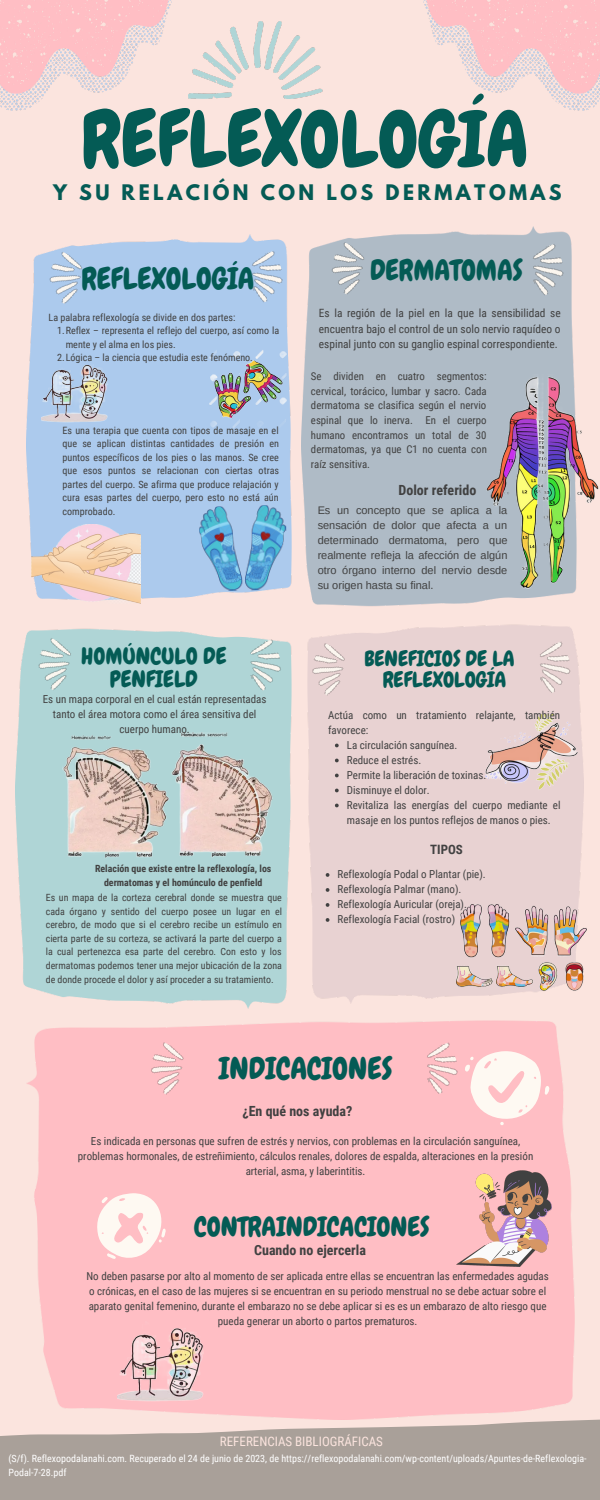
<style>
.page{position:relative;width:600px;height:1500px;background:#fbe4de}
.page>*{position:absolute;margin:0;border:0;box-sizing:border-box;transform-origin:0 0}
.t1{font:77.3px "Chewy";color:#045b55}
.t2{font:30.4px "Chewy";color:#045b55}
.t3{font:29.9px "Chewy";color:#045b55}
.t4{font:28.5px "Chewy";color:#045b55}
.t5{font:26.8px "Chewy";color:#045b55}
.t6{font:22.9px/22.5px "Chewy";color:#045b55;text-align:center}
.t7{font:21.4px/21px "Chewy";color:#045b55;text-align:center}
.t8{font:700 19px "League Spartan";letter-spacing:.18em;color:#045b55}
.t9{font:700 14px "Roboto Condensed";color:#414141}
.t10{font:13px "Roboto Condensed";color:#fbe4de}
.t11{font:700 12.9px "Roboto Condensed";color:#414141}
.t12{font:11.4px/15.7px "Roboto Condensed";color:#414141;text-align:justify}
.t13{font:11px/15px "Roboto Condensed";color:#414141;text-align:center}
.t14{font:11px/15px "Arimo";color:#414141;text-align:justify}
.t15{font:10.8px/14.7px "Roboto Condensed";color:#414141;text-align:justify}
.t16{font:10.1px/13.5px "Roboto Condensed";color:#414141;text-align:justify}
.t17{font:10px/13.5px "Roboto Condensed";color:#fff}
.t18{font:9.9px/13.5px "Roboto Condensed";color:#414141;text-align:justify}
.t19{font:700 9.9px/13.5px "Roboto Condensed";color:#414141;text-align:center}
</style>
<div class="page">
<img style="left:26px;top:235px;width:266px;height:367px">
<img style="left:301px;top:227px;width:275px;height:380px">
<img style="left:16px;top:628px;width:276px;height:380px">
<div style="left:307px;top:624px;width:276px;height:379px;background:#e8d2d2"></div>
<img style="left:26px;top:1020px;width:549px;height:399px">
<img style="left:39px;top:250px;width:51px;height:56px">
<img style="left:243px;top:250px;width:47px;height:54px">
<img style="left:322px;top:241px;width:50px;height:56px">
<img style="left:524px;top:243px;width:47px;height:54px">
<img style="left:307px;top:642px;width:46px;height:56px">
<img style="left:531px;top:641px;width:46px;height:54px">
<img style="left:141px;top:1041px;width:51px;height:56px">
<img style="left:418px;top:1042px;width:47px;height:54px">
<img style="left:28px;top:637px;width:51px;height:56px">
<img style="left:242px;top:639px;width:46px;height:54px">
<img style="left:189px;top:21px;width:133px;height:78px">
<img style="left:0;top:0;width:172px;height:110px">
<img style="left:423px;top:0;width:177px;height:110px">
<svg style="left:0;top:1419px;width:600px;height:81px;background:#b3a8a1"></svg>
<img style="left:457px;top:1170px;width:95px;height:96px">
<svg style="left:464px;top:1051px;width:87px;height:75px;background:#fedddc"></svg>
<svg style="left:95px;top:1193px;width:73px;height:68px;background:#fededd"></svg>
<img style="left:199px;top:505px;width:89px;height:87px">
<img style="left:487px;top:375px;width:112px;height:214px">
<img style="left:207px;top:348px;width:81px;height:81px">
<img style="left:32px;top:524px;width:108px;height:80px">
<img style="left:41px;top:357px;width:67px;height:73px">
<img style="left:63px;top:733px;width:213px;height:127px">
<img style="left:456px;top:905px;width:131px;height:87px">
<img style="left:478px;top:714px;width:105px;height:90px">
<svg style="left:326px;top:873px;width:3px;height:4px"></svg>
<svg style="left:326px;top:888px;width:3px;height:4px"></svg>
<svg style="left:326px;top:903px;width:3px;height:4px"></svg>
<svg style="left:326px;top:918px;width:3px;height:4px"></svg>
<svg style="left:335px;top:744px;width:4px;height:3px"></svg>
<svg style="left:335px;top:759px;width:4px;height:3px"></svg>
<svg style="left:335px;top:774px;width:4px;height:3px"></svg>
<svg style="left:335px;top:789px;width:4px;height:3px"></svg>
<svg style="left:335px;top:804px;width:4px;height:3px"></svg>
<img style="left:118px;top:1317px;width:85px;height:93px">
<p class="t1" style="left:81px;top:90px;width:449px">REFLEXOLOGÍA</p>
<p class="t8" style="left:53px;top:183px;width:510px">Y SU RELACIÓN CON LOS DERMATOMAS</p>
<p class="t3" style="left:81px;top:260px;width:175px">REFLEXOLOGÍA</p>
<p class="t16" style="left:49px;top:310px;width:188px">La palabra reflexología se divide en dos partes:</p>
<p class="t16" style="left:66px;top:324px;width:215px;text-indent:-9px">1.Reflex – representa el reflejo del cuerpo, así como la mente y el alma en los pies.</p>
<p class="t16" style="left:57px;top:351px;width:197px">2.Lógica – la ciencia que estudia este fenómeno.</p>
<p class="t16" style="left:63px;top:423px;width:218px">Es una terapia que cuenta con tipos de masaje en el que se aplican distintas cantidades de presión en puntos específicos de los pies o las manos. Se cree que esos puntos se relacionan con ciertas otras partes del cuerpo. Se afirma que produce relajación y cura esas partes del cuerpo, pero esto no está aún comprobado.</p>
<p class="t6" style="left:81px;top:645px;width:147px">HOMÚNCULO DE<br>PENFIELD</p>
<p class="t13" style="left:43px;top:692px;width:225px">Es un mapa corporal en el cual están representadas tanto el área motora como el área sensitiva del cuerpo humano.</p>
<p class="t19" style="left:95px;top:862px;width:178px">Relación que existe entre la reflexología, los dermatomas y el homúnculo de penfield</p>
<p class="t18" style="left:46px;top:891px;width:238px">Es un mapa de la corteza cerebral donde se muestra que cada órgano y sentido del cuerpo posee un lugar en el cerebro, de modo que si el cerebro recibe un estímulo en cierta parte de su corteza, se activará la parte del cuerpo a la cual pertenezca esa parte del cerebro. Con esto y los dermatomas podemos tener una mejor ubicación de la zona de donde procede el dolor y así proceder a su tratamiento.</p>
<p class="t4" style="left:370px;top:252px;width:155px">DERMATOMAS</p>
<p class="t12" style="left:319px;top:305px;width:243px">Es la región de la piel en la que la sensibilidad se encuentra bajo el control de un solo nervio raquídeo o espinal junto con su ganglio espinal correspondiente.</p>
<p class="t15" style="left:311px;top:369px;width:177px">Se dividen en cuatro segmentos: cervical, torácico, lumbar y sacro. Cada dermatoma se clasifica según el nervio espinal que lo inerva. En el cuerpo humano encontramos un total de 30 dermatomas, ya que C1 no cuenta con raíz sensitiva.</p>
<p class="t14" style="left:318px;top:503px;width:191px">Es un concepto que se aplica a la sensación de dolor que afecta a un determinado dermatoma, pero que realmente refleja la afección de algún otro órgano interno del nervio desde su origen hasta su final.</p>
<p class="t9" style="left:399px;top:482px;width:79px">Dolor referido</p>
<p class="t7" style="left:364px;top:649px;width:152px">BENEFICIOS DE LA<br>REFLEXOLOGÍA</p>
<p class="t13" style="left:328px;top:708px;width:234px;text-align:left">Actúa como un tratamiento relajante, también favorece:</p>
<p class="t13" style="left:347px;top:738px;width:112px">La circulación sanguínea.</p>
<p class="t13" style="left:347px;top:753px;width:76px">Reduce el estrés.</p>
<p class="t13" style="left:347px;top:768px;width:141px">Permite la liberación de toxinas.</p>
<p class="t13" style="left:347px;top:783px;width:84px">Disminuye el dolor.</p>
<p class="t13" style="left:347px;top:798px;width:215px;text-align:left">Revitaliza las energías del cuerpo mediante el masaje en los puntos reflejos de manos o pies.</p>
<p class="t11" style="left:430px;top:842px;width:34px">TIPOS</p>
<p class="t13" style="left:338px;top:867px;width:150px">Reflexología Podal o Plantar (pie).</p>
<p class="t13" style="left:338px;top:882px;width:125px">Reflexología Palmar (mano).</p>
<p class="t13" style="left:338px;top:897px;width:131px">Reflexología Auricular (oreja).</p>
<p class="t13" style="left:338px;top:912px;width:119px">Reflexología Facial (rostro)</p>
<p class="t2" style="left:219px;top:1049px;width:175px">INDICACIONES</p>
<p class="t9" style="left:242px;top:1103px;width:111px">¿En qué nos ayuda?</p>
<p class="t13" style="left:78px;top:1134px;width:457px">Es indicada en personas que sufren de estrés y nervios, con problemas en la circulación sanguínea, problemas hormonales, de estreñimiento, cálculos renales, dolores de espalda, alteraciones en la presión arterial, asma, y laberintitis.</p>
<p class="t5" style="left:194px;top:1209px;width:237px">CONTRAINDICACIONES</p>
<p class="t9" style="left:254px;top:1242px;width:113px">Cuando no ejercerla</p>
<p class="t13" style="left:87px;top:1269px;width:464px">No deben pasarse por alto al momento de ser aplicada entre ellas se encuentran las enfermedades agudas o crónicas, en el caso de las mujeres si se encuentran en su periodo menstrual no se debe actuar sobre el aparato genital femenino, durante el embarazo no se debe aplicar si es es un embarazo de alto riesgo que pueda generar un aborto o partos prematuros.</p>
<p class="t10" style="left:220px;top:1434px;width:165px">REFERENCIAS BIBLIOGRÁFICAS</p>
<p class="t17" style="left:9px;top:1452px;width:580px">(S/f). Reflexopodalanahi.com. Recuperado el 24 de junio de 2023, de https://reflexopodalanahi.com/wp-content/uploads/Apuntes-de-Reflexologia-<br>Podal-7-28.pdf</p>
</div>
